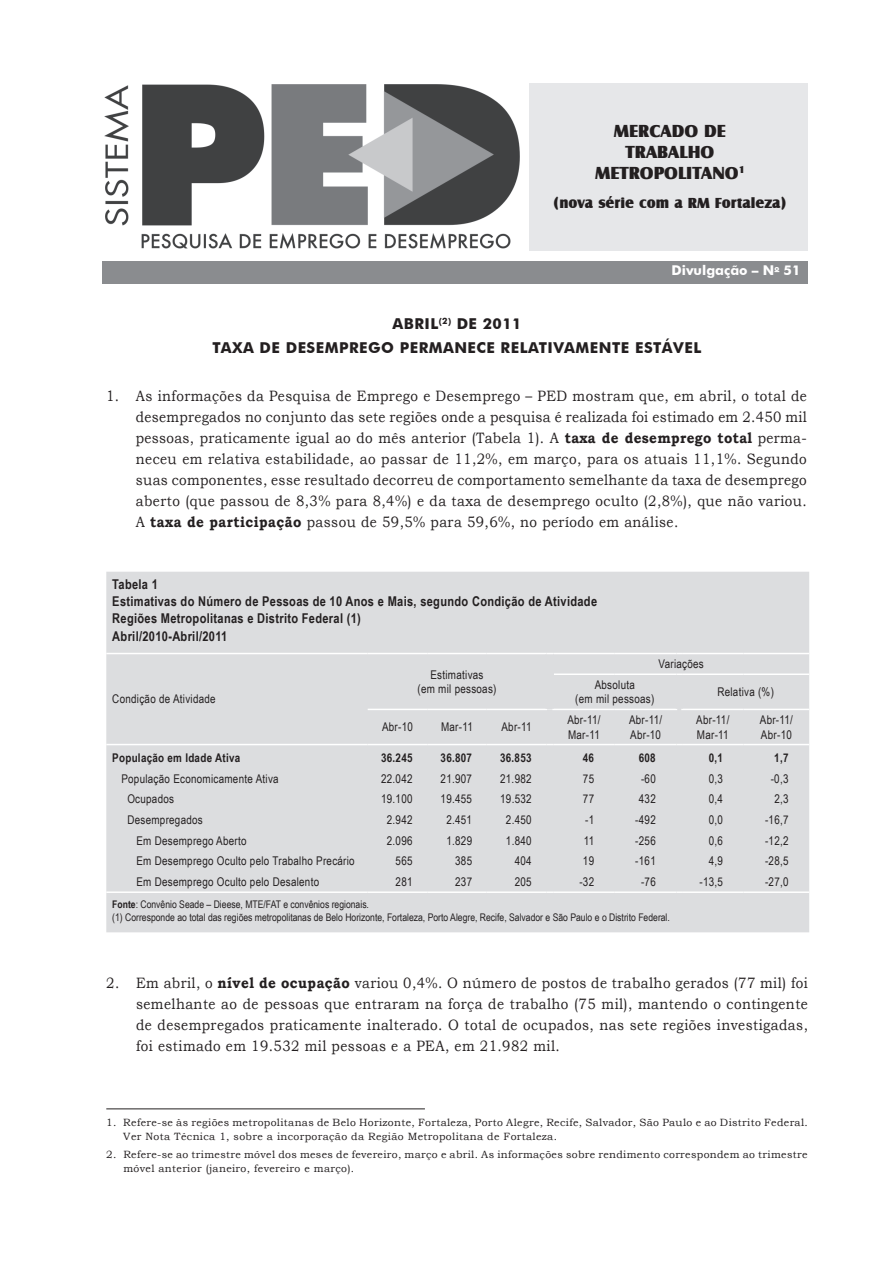
<style>
.page{position:relative;width:893px;height:1263px;background:#fff}
.page>*{position:absolute;margin:0;border:0;box-sizing:border-box;transform-origin:0 0}
.t1{font:18px/21px "Castle T Ultr";color:#231f20;text-align:center}
.t2{font:15px/21px "Bookman Old Style";letter-spacing:.03em;color:#231f20;text-align:justify;scale:.9 1}
.t3{font:700 15px/24px "Futura BT";letter-spacing:.03em;color:#231f20;text-align:center}
.t4{font:15px "Castle T Ultr";color:#231f20}
.t5{font:700 13.5px/17.4px "Arial Narrow";letter-spacing:.025em;color:#231f20}
.t6{font:700 13.5px "Futura BT";color:#fff}
.t7{font:12px/14.4px "Arial Narrow";letter-spacing:.025em;color:#231f20}
.t8{font:700 12px "Arial Narrow";letter-spacing:.025em;color:#231f20}
.t9{font:10.5px/13.5px "Bookman Old Style";letter-spacing:.03em;color:#231f20}
.t10{font:10.5px/12.6px "Arial Narrow";color:#231f20}
.s1{font-weight:700}
</style>
<div class="page">
<div style="left:102px;top:261px;width:706px;height:22px;background:#8a8c8f"></div>
<img style="left:104px;top:84px;width:416px;height:165px">
<div style="left:529px;top:83px;width:279px;height:168px;background:#e6e7e9"></div>
<div style="left:106px;top:572px;width:703px;height:360px;background:#dcdddf"></div>
<div style="left:546px;top:653px;width:7px;height:56px;background:#dcdddf"></div>
<hr style="left:106px;top:653px;width:262px;height:1px;background:#fff">
<hr style="left:106px;top:744px;width:262px;height:1px;background:#fff">
<hr style="left:368px;top:653px;width:59px;height:1px;background:#fff">
<hr style="left:427px;top:653px;width:60px;height:1px;background:#fff">
<hr style="left:487px;top:653px;width:59px;height:1px;background:#fff">
<hr style="left:553px;top:653px;width:62px;height:1px;background:#fff">
<hr style="left:615px;top:653px;width:61px;height:1px;background:#fff">
<hr style="left:682px;top:653px;width:62px;height:1px;background:#fff">
<hr style="left:744px;top:653px;width:65px;height:1px;background:#fff">
<hr style="left:554px;top:673px;width:61px;height:2px;background:#fff">
<hr style="left:615px;top:673px;width:61px;height:2px;background:#fff">
<hr style="left:682px;top:673px;width:62px;height:2px;background:#fff">
<hr style="left:744px;top:673px;width:65px;height:2px;background:#fff">
<hr style="left:368px;top:709px;width:59px;height:1px;background:#fff">
<hr style="left:427px;top:709px;width:60px;height:1px;background:#fff">
<hr style="left:487px;top:709px;width:60px;height:1px;background:#fff">
<hr style="left:552px;top:709px;width:63px;height:1px;background:#fff">
<hr style="left:615px;top:709px;width:62px;height:1px;background:#fff">
<hr style="left:681px;top:709px;width:63px;height:1px;background:#fff">
<hr style="left:744px;top:709px;width:65px;height:1px;background:#fff">
<hr style="left:368px;top:744px;width:59px;height:1px;background:#fff">
<hr style="left:427px;top:744px;width:60px;height:1px;background:#fff">
<hr style="left:487px;top:744px;width:59px;height:1px;background:#fff">
<hr style="left:553px;top:744px;width:62px;height:1px;background:#fff">
<hr style="left:615px;top:744px;width:61px;height:1px;background:#fff">
<hr style="left:682px;top:744px;width:62px;height:1px;background:#fff">
<hr style="left:744px;top:744px;width:65px;height:1px;background:#fff">
<hr style="left:106px;top:891px;width:262px;height:2px;background:#fff">
<hr style="left:368px;top:891px;width:59px;height:2px;background:#fff">
<hr style="left:427px;top:891px;width:60px;height:2px;background:#fff">
<hr style="left:487px;top:891px;width:59px;height:2px;background:#fff">
<svg style="left:546px;top:891px;width:7px;height:2px"></svg>
<hr style="left:553px;top:891px;width:62px;height:2px;background:#fff">
<hr style="left:615px;top:891px;width:61px;height:2px;background:#fff">
<svg style="left:676px;top:891px;width:6px;height:2px"></svg>
<hr style="left:682px;top:891px;width:62px;height:2px;background:#fff">
<hr style="left:744px;top:891px;width:65px;height:2px;background:#fff">
<hr style="left:552px;top:654px;width:2px;height:20px;background:#dcdddf">
<hr style="left:552px;top:674px;width:2px;height:35px;background:#dcdddf">
<hr style="left:676px;top:675px;width:1px;height:34px;background:#dcdddf">
<hr style="left:681px;top:675px;width:2px;height:34px;background:#dcdddf">
<svg style="left:676px;top:673px;width:6px;height:2px"></svg>
<hr style="left:106px;top:1108px;width:319px;height:1px;background:#231f20">
<p class="t1" style="left:595px;top:120px;width:151px">MERCADO DE<br>TRABALHO<br>METROPOLITANO<sup>1</sup></p>
<p class="t4" style="left:553px;top:194px;width:235px">(nova série com a RM Fortaleza)</p>
<p class="t6" style="left:671px;top:262px;width:130px">Divulgação – N<sup>o</sup> 51</p>
<p class="t3" style="left:213px;top:312px;width:489px">Abril<sup>(2)</sup> DE 2011<br>TAXA DE DESEMPREGO PERMANECE RELATIVAMENTE ESTÁVEL</p>
<p class="t2" style="left:136px;top:386px;width:747px;text-indent:-30px">1. As informações da Pesquisa de Emprego e Desemprego – PED mostram que, em abril, o total de desempregados no conjunto das sete regiões onde a pesquisa é realizada foi estimado em 2.450 mil pessoas, praticamente igual ao do mês anterior (Tabela 1). A <span class="s1">taxa de desemprego total</span> perma&shy;neceu em relativa estabilidade, ao passar de 11,2%, em março, para os atuais 11,1%. Segundo suas componentes, esse resultado decorreu de comportamento semelhante da taxa de desemprego aberto (que passou de 8,3% para 8,4%) e da taxa de desemprego oculto (2,8%), que não variou.<br>A <span class="s1">taxa de participação</span> passou de 59,5% para 59,6%, no período em análise.</p>
<p class="t5" style="left:112px;top:574px;width:486px">Tabela 1<br>Estimativas do Número de Pessoas de 10 Anos e Mais, segundo Condição de Atividade Regiões Metropolitanas e Distrito Federal (1)<br>Abril/2010-Abril/2011</p>
<p class="t7" style="left:112px;top:692px;width:105px">Condição de Atividade</p>
<p class="t7" style="left:417px;top:667px;width:81px;text-align:center">Estimativas<br>(em mil pessoas)</p>
<p class="t7" style="left:659px;top:657px;width:47px">Variações</p>
<p class="t7" style="left:575px;top:677px;width:81px;text-align:center">Absoluta<br>(em mil pessoas)</p>
<p class="t7" style="left:717px;top:685px;width:58px">Relativa (%)</p>
<p class="t7" style="left:382px;top:720px;width:32px">Abr-10</p>
<p class="t7" style="left:441px;top:720px;width:33px">Mar-11</p>
<p class="t7" style="left:501px;top:720px;width:32px">Abr-11</p>
<p class="t7" style="left:567px;top:713px;width:35px">Abr-11/<br>Mar-11</p>
<p class="t7" style="left:629px;top:713px;width:35px">Abr-11/<br>Abr-10</p>
<p class="t7" style="left:696px;top:713px;width:35px">Abr-11/<br>Mar-11</p>
<p class="t7" style="left:760px;top:713px;width:35px">Abr-11/<br>Abr-10</p>
<p class="t8" style="left:112px;top:748px;width:129px">População em Idade Ativa</p>
<p class="t8" style="left:381px;top:748px;width:33px">36.245</p>
<p class="t8" style="left:441px;top:748px;width:33px">36.807</p>
<p class="t8" style="left:500px;top:748px;width:33px">36.853</p>
<p class="t8" style="left:583px;top:748px;width:13px">46</p>
<p class="t8" style="left:639px;top:748px;width:18px">608</p>
<p class="t8" style="left:709px;top:748px;width:16px">0,1</p>
<p class="t8" style="left:774px;top:748px;width:16px">1,7</p>
<p class="t7" style="left:121px;top:771px;width:159px">População Economicamente Ativa</p>
<p class="t7" style="left:381px;top:771px;width:33px">22.042</p>
<p class="t7" style="left:441px;top:771px;width:33px">21.907</p>
<p class="t7" style="left:500px;top:771px;width:33px">21.982</p>
<p class="t7" style="left:583px;top:771px;width:13px">75</p>
<p class="t7" style="left:641px;top:771px;width:16px">-60</p>
<p class="t7" style="left:709px;top:771px;width:16px">0,3</p>
<p class="t7" style="left:771px;top:771px;width:19px">-0,3</p>
<p class="t7" style="left:127px;top:792px;width:48px">Ocupados</p>
<p class="t7" style="left:381px;top:792px;width:33px">19.100</p>
<p class="t7" style="left:441px;top:792px;width:33px">19.455</p>
<p class="t7" style="left:500px;top:792px;width:33px">19.532</p>
<p class="t7" style="left:583px;top:792px;width:13px">77</p>
<p class="t7" style="left:639px;top:792px;width:18px">432</p>
<p class="t7" style="left:709px;top:792px;width:16px">0,4</p>
<p class="t7" style="left:774px;top:792px;width:16px">2,3</p>
<p class="t7" style="left:127px;top:812px;width:77px">Desempregados</p>
<p class="t7" style="left:387px;top:812px;width:27px">2.942</p>
<p class="t7" style="left:446px;top:812px;width:27px">2.451</p>
<p class="t7" style="left:506px;top:812px;width:27px">2.450</p>
<p class="t7" style="left:585px;top:812px;width:11px">-1</p>
<p class="t7" style="left:635px;top:812px;width:22px">-492</p>
<p class="t7" style="left:709px;top:812px;width:16px">0,0</p>
<p class="t7" style="left:765px;top:812px;width:25px">-16,7</p>
<p class="t7" style="left:136px;top:833px;width:112px">Em Desemprego Aberto</p>
<p class="t7" style="left:387px;top:833px;width:27px">2.096</p>
<p class="t7" style="left:446px;top:833px;width:27px">1.829</p>
<p class="t7" style="left:506px;top:833px;width:27px">1.840</p>
<p class="t7" style="left:584px;top:833px;width:12px">11</p>
<p class="t7" style="left:635px;top:833px;width:22px">-256</p>
<p class="t7" style="left:709px;top:833px;width:16px">0,6</p>
<p class="t7" style="left:765px;top:833px;width:25px">-12,2</p>
<p class="t7" style="left:136px;top:854px;width:220px">Em Desemprego Oculto pelo Trabalho Precário</p>
<p class="t7" style="left:396px;top:854px;width:18px">565</p>
<p class="t7" style="left:455px;top:854px;width:18px">385</p>
<p class="t7" style="left:515px;top:854px;width:18px">404</p>
<p class="t7" style="left:583px;top:854px;width:13px">19</p>
<p class="t7" style="left:635px;top:854px;width:22px">-161</p>
<p class="t7" style="left:709px;top:854px;width:16px">4,9</p>
<p class="t7" style="left:765px;top:854px;width:25px">-28,5</p>
<p class="t7" style="left:136px;top:875px;width:184px">Em Desemprego Oculto pelo Desalento</p>
<p class="t7" style="left:396px;top:875px;width:18px">281</p>
<p class="t7" style="left:455px;top:875px;width:18px">237</p>
<p class="t7" style="left:515px;top:875px;width:18px">205</p>
<p class="t7" style="left:579px;top:875px;width:16px">-32</p>
<p class="t7" style="left:641px;top:875px;width:16px">-76</p>
<p class="t7" style="left:699px;top:875px;width:25px">-13,5</p>
<p class="t7" style="left:765px;top:875px;width:25px">-27,0</p>
<p class="t10" style="left:112px;top:898px;width:559px"><span class="s1">Fonte</span>: Convênio Seade – Dieese, MTE/FAT e convênios regionais.<br>(1) Corresponde ao total das regiões metropolitanas de Belo Horizonte, Fortaleza, Porto Alegre, Recife, Salvador e São Paulo e o Distrito Federal.</p>
<p class="t2" style="left:136px;top:973px;width:748px;text-indent:-30px">2. Em abril, o <span class="s1">nível de ocupação</span> variou 0,4%. O número de postos de trabalho gerados (77 mil) foi semelhante ao de pessoas que entraram na força de trabalho (75 mil), mantendo o contingente de desempregados praticamente inalterado. O total de ocupados, nas sete regiões investigadas, foi estimado em 19.532 mil pessoas e a PEA, em 21.982 mil.</p>
<p class="t9" style="left:123px;top:1116px;width:686px;text-indent:-17px">1. Refere-se às regiões metropolitanas de Belo Horizonte, Fortaleza, Porto Alegre, Recife, Salvador, São Paulo e ao Distrito Federal.<br>Ver Nota Técnica 1, sobre a incorporação da Região Metropolitana de Fortaleza.</p>
<p class="t9" style="left:123px;top:1148px;width:686px;text-indent:-17px">2. Refere-se ao trimestre móvel dos meses de fevereiro, março e abril. As informações sobre rendimento correspondem ao trimestre móvel anterior (janeiro, fevereiro e março).</p>
</div>
